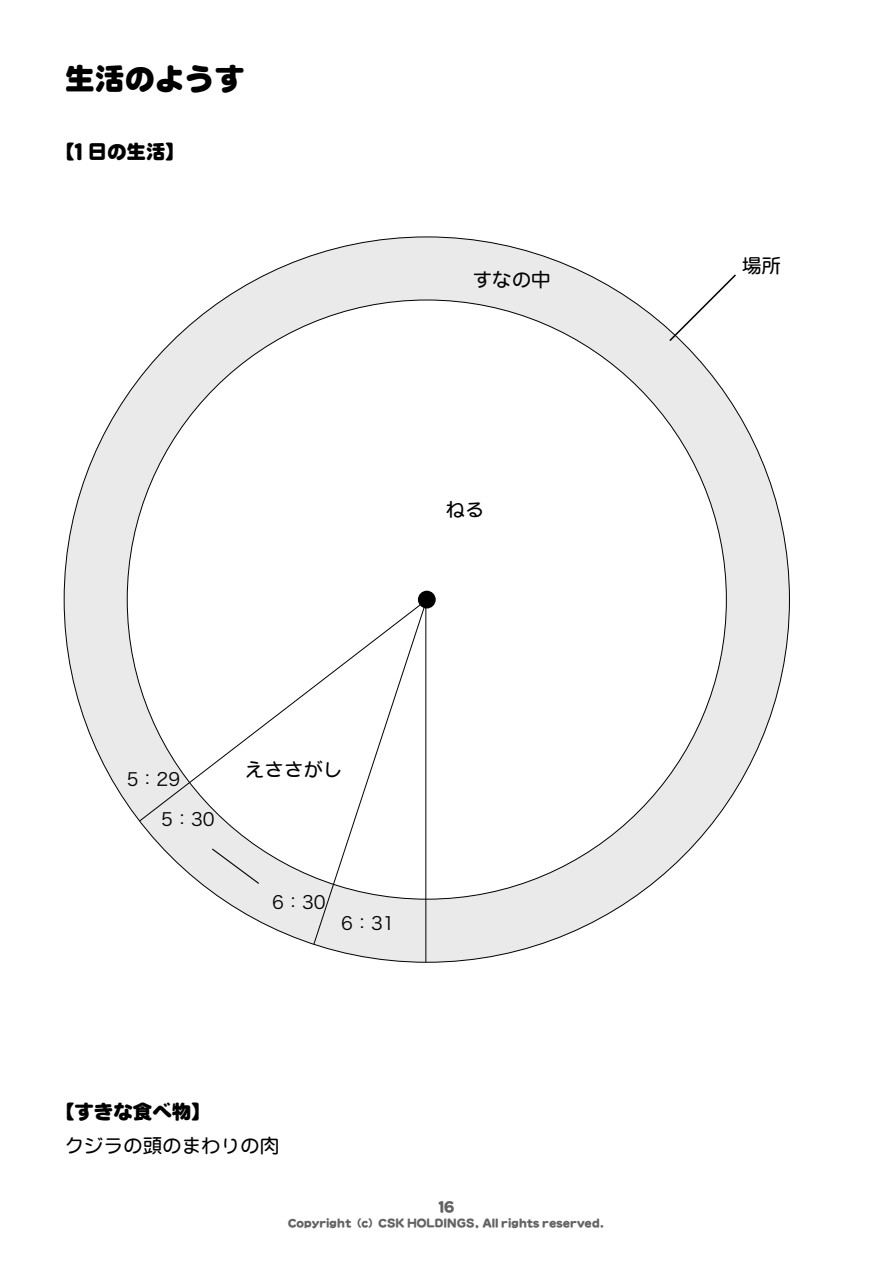
<style>
.page{position:relative;width:893px;height:1263px;background:#fff}
.page>*{position:absolute;margin:0;border:0;box-sizing:border-box;transform-origin:0 0}
.t1{font:30px "NIS R10 83 pv RKSJ H";color:#000}
.t2{font:19.5px/33.5px "NIS R4 83 pv RKSJ H";color:#000}
.t3{font:19.5px "NIS R10 83 pv RKSJ H";color:#000}
.t4{font:18px "Hira Kaku Pro W3";color:#000}
.t5{font:13.5px "NIS R10 83 pv RKSJ H";color:#636363}
.t6{font:10.5px "NIS R10 83 pv RKSJ H";color:#636363}
.s1{font-family:"NIS R10 83 pv RKSJ H"}
</style>
<div class="page">
<div style="left:64px;top:237px;width:725px;height:725px;background:#eaeaea;border-radius:50%"></div>
<div style="left:127px;top:300px;width:599px;height:599px;background:#fff;border-radius:50%"></div>
<div style="left:418px;top:591px;width:18px;height:17px;background:#000;border-radius:50%"></div>
<svg style="left:668px;top:274px;width:68px;height:68px"></svg>
<svg style="left:313px;top:822px;width:114px;height:141px"></svg>
<svg style="left:139px;top:599px;width:288px;height:223px"></svg>
<svg style="left:212px;top:848px;width:48px;height:36px"></svg>
<p class="t1" style="left:65px;top:60px;width:181px">生活のようす</p>
<p class="t3" style="left:55px;top:139px;width:132px">【1 日の生活】</p>
<p class="t2" style="left:473px;top:264px;width:79px">すなの中</p>
<p class="t2" style="left:446px;top:494px;width:40px">ねる</p>
<p class="t4" style="left:127px;top:763px;width:55px">5：29</p>
<p class="t4" style="left:161px;top:804px;width:55px">5：30</p>
<p class="t2" style="left:245px;top:753px;width:99px">えささがし</p>
<p class="t4" style="left:272px;top:886px;width:55px">6：30</p>
<p class="t4" style="left:341px;top:907px;width:55px">6：31</p>
<p class="t2" style="left:65px;top:1096px;width:216px;text-indent:-10px"><span class="s1">【すきな食べ物】<br></span>クジラの頭のまわりの肉</p>
<p class="t5" style="left:439px;top:1198px;width:17px">16</p>
<p class="t6" style="left:288px;top:1216px;width:318px">Copyright (c) CSK HOLDINGS, All rights reserved.</p>
<p class="t2" style="left:742px;top:249px;width:40px">場所</p>
</div>
